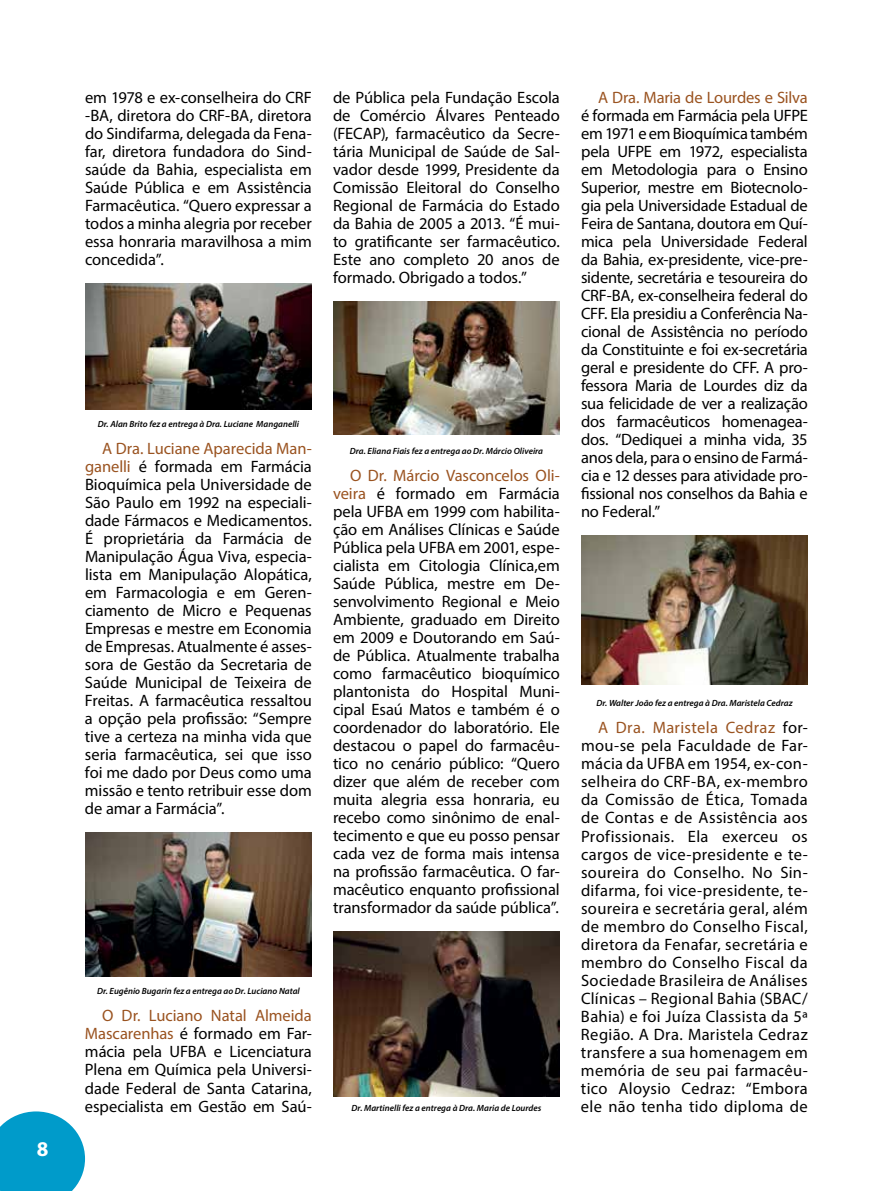
<style>
.page{position:relative;width:893px;height:1191px;background:#fff}
.page>*{position:absolute;margin:0;border:0;box-sizing:border-box;transform-origin:0 0}
.t1{font:700 21px "Myriad Pro";color:#fff}
.t2{font:16.5px/18px "Myriad Pro";letter-spacing:-.005em;color:#000;text-align:justify}
.t3{font:16.5px "Myriad Pro";letter-spacing:-.01em;color:#9a5320}
.t4{font:italic 600 9px "Myriad Pro";color:#000}
.s1{color:#9a5320}
</style>
<div class="page">
<svg style="left:0;top:1111px;width:85px;height:80px;background:#1fa7d0"></svg>
<img style="left:85px;top:283px;width:227px;height:126px">
<img style="left:85px;top:832px;width:227px;height:144px">
<img style="left:333px;top:301px;width:227px;height:133px">
<img style="left:333px;top:931px;width:227px;height:165px">
<img style="left:581px;top:535px;width:227px;height:150px">
<p class="t1" style="left:37px;top:1135px;width:13px">8</p>
<p class="t2" style="left:85px;top:88px;width:228px">em 1978 e ex-conselheira do CRF -BA, diretora do CRF-BA, diretora do Sindifarma, delegada da Fena&shy;far, diretora fundadora do Sind&shy;saúde da Bahia, especialista em Saúde Pública e em Assistência Farmacêutica. “Quero expressar a todos a minha alegria por receber essa honraria maravilhosa a mim concedida”.</p>
<p class="t2" style="left:333px;top:88px;width:228px">de Pública pela Fundação Escola de Comércio Álvares Penteado (FECAP), farmacêutico da Secre&shy;tária Municipal de Saúde de Sal&shy;vador desde 1999, Presidente da Comissão Eleitoral do Conselho Regional de Farmácia do Estado da Bahia de 2005 a 2013. “É mui&shy;to gratificante ser farmacêutico.<br>Este ano completo 20 anos de formado. Obrigado a todos.”</p>
<p class="t4" style="left:98px;top:418px;width:203px">Dr. Alan Brito fez a entrega à Dra. Luciane Manganelli</p>
<p class="t2" style="left:85px;top:439px;width:228px;text-indent:17px"><span class="s1">A Dra. Luciane Aparecida Man&shy;ganelli</span> é formada em Farmácia Bioquímica pela Universidade de São Paulo em 1992 na especiali&shy;dade Fármacos e Medicamentos.<br>É proprietária da Farmácia de Manipulação Água Viva, especia&shy;lista em Manipulação Alopática, em Farmacologia e em Geren&shy;ciamento de Micro e Pequenas Empresas e mestre em Economia de Empresas. Atualmente é asses&shy;sora de Gestão da Secretaria de Saúde Municipal de Teixeira de Freitas. A farmacêutica ressaltou a opção pela profissão: “Sempre tive a certeza na minha vida que seria farmacêutica, sei que isso foi me dado por Deus como uma missão e tento retribuir esse dom de amar a Farmácia”.</p>
<p class="t4" style="left:350px;top:445px;width:195px">Dra. Eliana Fiais fez a entrega ao Dr. Márcio Oliveira</p>
<p class="t2" style="left:333px;top:466px;width:228px;text-indent:17px"><span class="s1">O Dr. Márcio Vasconcelos Oli&shy;veira</span> é formado em Farmácia pela UFBA em 1999 com habilita&shy;ção em Análises Clínicas e Saúde Pública pela UFBA em 2001, espe&shy;cialista em Citologia Clínica,em Saúde Pública, mestre em De&shy;senvolvimento Regional e Meio Ambiente, graduado em Direito em 2009 e Doutorando em Saú&shy;de Pública. Atualmente trabalha como farmacêutico bioquímico plantonista do Hospital Muni&shy;cipal Esaú Matos e também é o coordenador do laboratório. Ele destacou o papel do farmacêu&shy;tico no cenário público: “Quero dizer que além de receber com muita alegria essa honraria, eu recebo como sinônimo de enal&shy;tecimento e que eu posso pensar cada vez de forma mais intensa na profissão farmacêutica. O far&shy;macêutico enquanto profissional transformador da saúde pública”.</p>
<p class="t4" style="left:97px;top:985px;width:204px">Dr. Eugênio Bugarin fez a entrega ao Dr. Luciano Natal</p>
<p class="t2" style="left:85px;top:1006px;width:228px;text-indent:17px"><span class="s1">O Dr. Luciano Natal Almeida Mascarenhas</span> é formado em Far&shy;mácia pela UFBA e Licenciatura Plena em Química pela Universi&shy;dade Federal de Santa Catarina, especialista em Gestão em Saú-</p>
<p class="t4" style="left:352px;top:1102px;width:191px">Dr. Martinelli fez a entrega à Dra. Maria de Lourdes</p>
<p class="t3" style="left:598px;top:87px;width:211px">A Dra. Maria de Lourdes e Silva</p>
<p class="t2" style="left:581px;top:106px;width:228px">é formada em Farmácia pela UFPE em 1971 e em Bioquímica também pela UFPE em 1972, especialista em Metodologia para o Ensino Superior, mestre em Biotecnolo&shy;gia pela Universidade Estadual de Feira de Santana, doutora em Quí&shy;mica pela Universidade Federal da Bahia, ex-presidente, vice-pre&shy;sidente, secretária e tesoureira do CRF-BA, ex-conselheira federal do CFF. Ela presidiu a Conferência Na&shy;cional de Assistência no período da Constituinte e foi ex-secretária geral e presidente do CFF. A pro&shy;fessora Maria de Lourdes diz da sua felicidade de ver a realização dos farmacêuticos homenagea&shy;dos. “Dediquei a minha vida, 35 anos dela, para o ensino de Farmá&shy;cia e 12 desses para atividade pro&shy;fissional nos conselhos da Bahia e no Federal.”</p>
<p class="t4" style="left:596px;top:697px;width:198px">Dr. Walter João fez a entrega à Dra. Maristela Cedraz</p>
<p class="t2" style="left:581px;top:718px;width:228px;text-indent:17px"><span class="s1">A Dra. Maristela Cedraz</span> for&shy;mou-se pela Faculdade de Far&shy;mácia da UFBA em 1954, ex-con&shy;selheira do CRF-BA, ex-membro da Comissão de Ética, Tomada de Contas e de Assistência aos Profissionais. Ela exerceu os cargos de vice-presidente e te&shy;soureira do Conselho. No Sin&shy;difarma, foi vice-presidente, te&shy;soureira e secretária geral, além de membro do Conselho Fiscal, diretora da Fenafar, secretária e membro do Conselho Fiscal da Sociedade Brasileira de Análises Clínicas – Regional Bahia (SBAC/ Bahia) e foi Juíza Classista da 5ª Região. A Dra. Maristela Cedraz transfere a sua homenagem em memória de seu pai farmacêu&shy;tico Aloysio Cedraz: “Embora ele não tenha tido diploma de</p>
</div>
